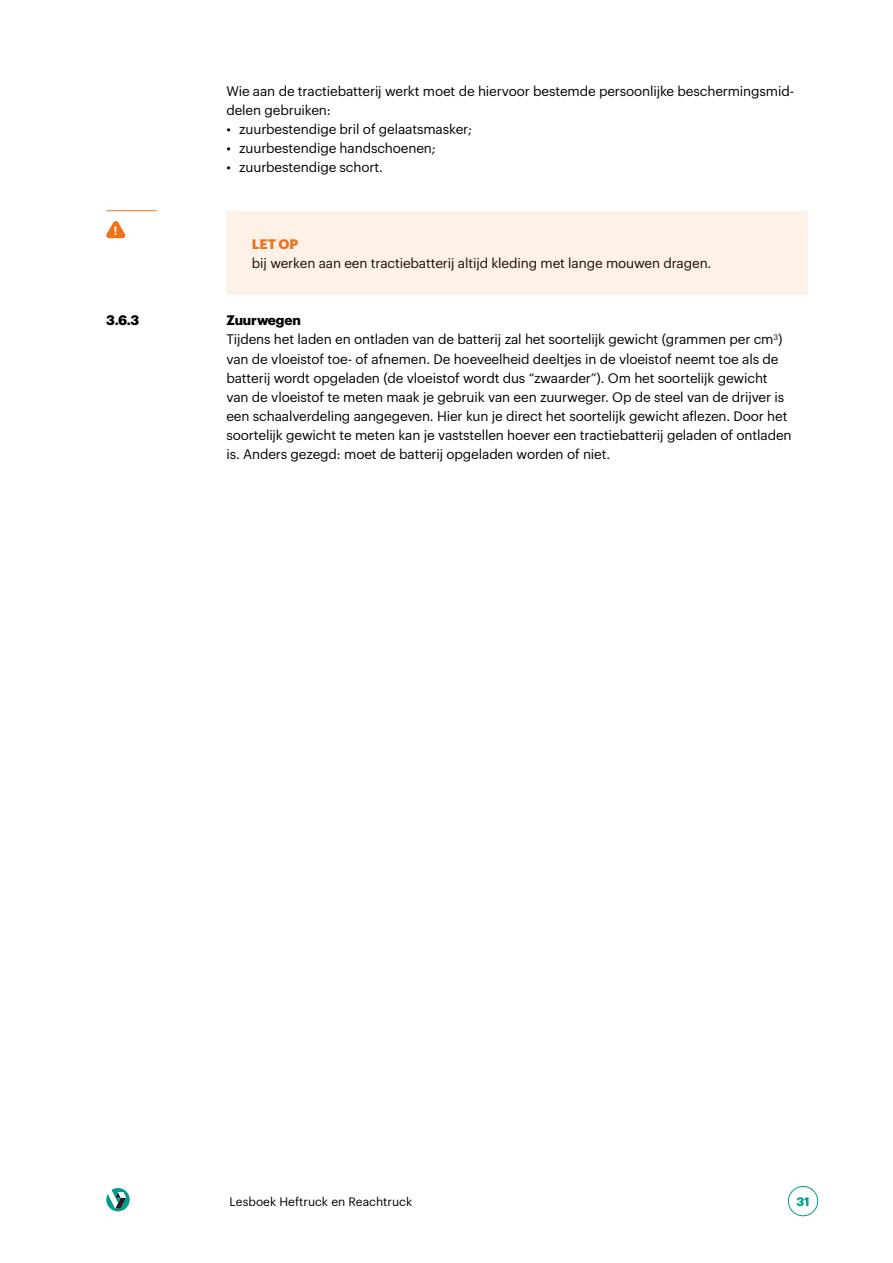
<style>
.page{position:relative;width:893px;height:1263px;background:#fff}
.page>*{position:absolute;margin:0;border:0;box-sizing:border-box;transform-origin:0 0}
.t1{font:13.5px/19.2px "Graphik";letter-spacing:-.01em;color:#000}
.t2{font:700 13.5px "Graphik";color:#ee7219}
.t3{font:700 13.5px "Graphik";color:#000}
.t4{font:700 12.75px "Inconsolata";color:#fff}
.t5{font:12px "Graphik";color:#000}
.t6{font:700 12px "Graphik";color:#009e8f}
.s1{font-weight:700}
</style>
<div class="page">
<div style="left:788px;top:1186px;width:30px;height:30px;border:1px solid #009e8f;border-radius:50%"></div>
<svg style="left:106px;top:1188px;width:24px;height:23px"></svg>
<div style="left:226px;top:210px;width:582px;height:84px;background:#fdf1e8"></div>
<svg style="left:106px;top:221px;width:20px;height:17px"></svg>
<hr style="left:106px;top:210px;width:51px;height:1px;background:#ee7219">
<p class="t4" style="left:113px;top:222px;width:8px">!</p>
<p class="t3" style="left:106px;top:310px;width:35px">3.6.3</p>
<p class="t1" style="left:226px;top:80px;width:569px">Wie aan de tractiebatterij werkt moet de hiervoor bestemde persoonlijke beschermingsmid&shy;delen gebruiken:</p>
<p class="t1" style="left:226px;top:118px;width:247px">• zuurbestendige bril of gelaatsmasker;</p>
<p class="t1" style="left:226px;top:137px;width:211px">• zuurbestendige handschoenen;</p>
<p class="t1" style="left:226px;top:157px;width:158px">• zuurbestendige schort.</p>
<p class="t2" style="left:252px;top:233px;width:48px">LET OP</p>
<p class="t1" style="left:252px;top:252px;width:461px">bij werken aan een tractiebatterij altijd kleding met lange mouwen dragen.</p>
<p class="t1" style="left:226px;top:310px;width:567px"><span class="s1">Zuurwegen<br></span>Tijdens het laden en ontladen van de batterij zal het soortelijk gewicht (grammen per cm<sup>3</sup>) van de vloeistof toe- of afnemen. De hoeveelheid deeltjes in de vloeistof neemt toe als de batterij wordt opgeladen (de vloeistof wordt dus “zwaarder”). Om het soortelijk gewicht van de vloeistof te meten maak je gebruik van een zuurweger. Op de steel van de drijver is een schaalverdeling aangegeven. Hier kun je direct het soortelijk gewicht aflezen. Door het soortelijk gewicht te meten kan je vaststellen hoever een tractiebatterij geladen of ontladen is. Anders gezegd: moet de batterij opgeladen worden of niet.</p>
<p class="t5" style="left:230px;top:1192px;width:184px">Lesboek Heftruck en Reachtruck</p>
<p class="t6" style="left:797px;top:1192px;width:15px">31</p>
</div>
